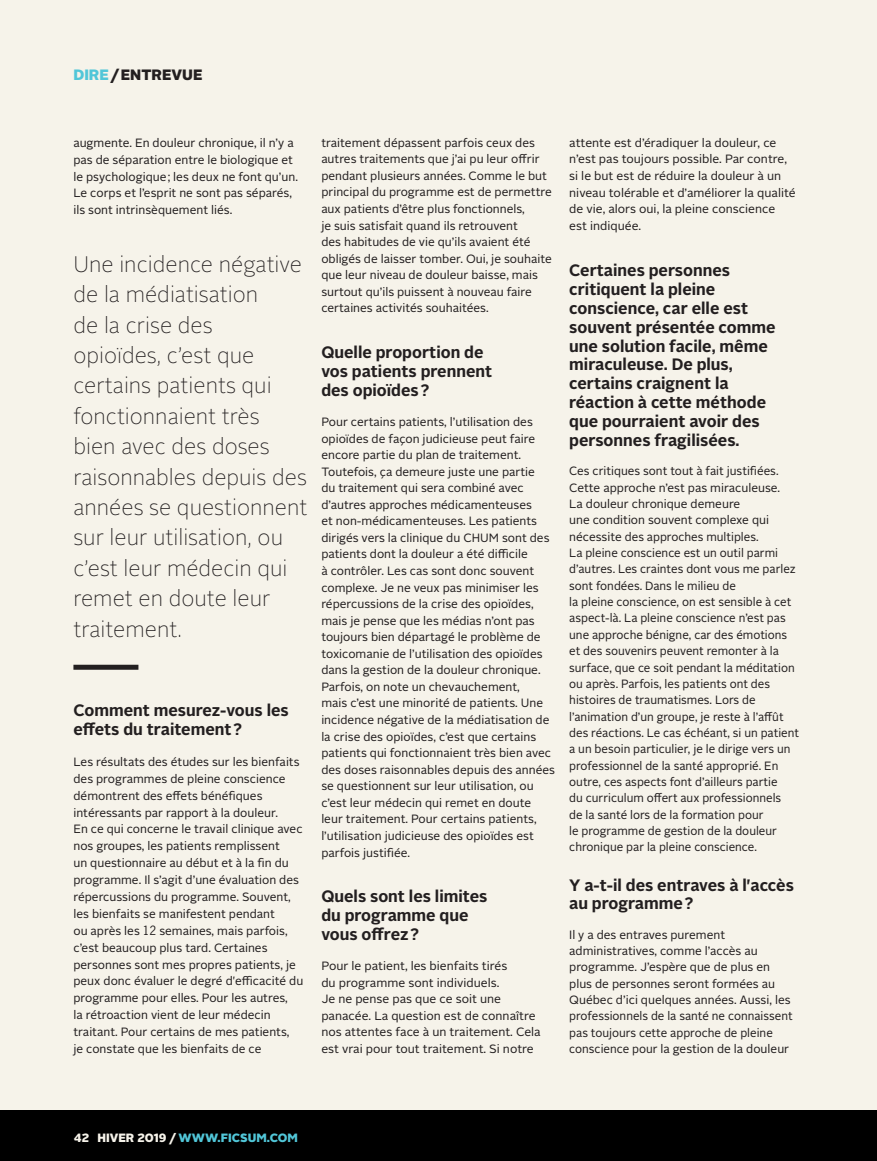
<style>
.page{position:relative;width:877px;height:1161px;background:#fff}
.page>*{position:absolute;margin:0;border:0;box-sizing:border-box;transform-origin:0 0}
.t1{font:100 22.5px/30.5px "Alright Sans";color:#231f20}
.t2{font:700 16.5px/18.9px "Alright Sans";color:#231f20}
.t3{font:900 15px "Alright Sans";color:#231f20}
.t4{font:12px/16.5px "Alright Sans";color:#231f20}
.t5{font:900 12px "Alright Sans";color:#51c6d8}
.s1{color:#51c6d8}
.s2{font-family:"News Gothic"}
.s3{color:#f6f3ea}
</style>
<div class="page">
<div style="left:0;top:1110px;width:877px;height:51px;background:#000"></div>
<div style="left:0;top:0;width:877px;height:1110px;background:#f6f3ea"></div>
<div style="left:73px;top:665px;width:65px;height:5px;background:#231f20"></div>
<p class="t3" style="left:73px;top:64px;width:131px"><span class="s1">DIRE</span> / ENTREVUE</p>
<p class="t4" style="left:73px;top:134px;width:226px;line-height:17px">augmente. En douleur chronique, il n’y a pas de séparation entre le biologique et le psychologique ; les deux ne font qu’un.<br>Le corps et l’esprit ne sont pas séparés, ils sont intrinsèquement liés.</p>
<p class="t1" style="left:73px;top:249px;width:235px">Une incidence négative de la médiatisation<br>de la crise des<br>opioïdes, c’est que certains patients qui fonctionnaient très bien avec des doses raisonnables depuis des années se questionnent sur leur utilisation, ou c’est leur médecin qui remet en doute leur traitement.</p>
<h2 class="t2" style="left:73px;top:701px;width:217px">Comment mesurez-vous les effets du traitement ?</h2>
<p class="t4" style="left:73px;top:753px;width:231px;line-height:17px">Les résultats des études sur les bienfaits des programmes de pleine conscience démontrent des effets bénéfiques intéressants par rapport à la douleur.<br>En ce qui concerne le travail clinique avec nos groupes, les patients remplissent<br>un questionnaire au début et à la fin du programme. Il s’agit d’une évaluation des répercussions du programme. Souvent, les bienfaits se manifestent pendant<br>ou après les <span class="s2">12</span> semaines, mais parfois, c’est beaucoup plus tard. Certaines personnes sont mes propres patients, je peux donc évaluer le degré d'efficacité du programme pour elles. Pour les autres,<br>la rétroaction vient de leur médecin traitant. Pour certains de mes patients,<br>je constate que les bienfaits de ce</p>
<p class="t4" style="left:321px;top:135px;width:232px">traitement dépassent parfois ceux des autres traitements que j’ai pu leur offrir pendant plusieurs années. Comme le but principal du programme est de permettre aux patients d’être plus fonctionnels,<br>je suis satisfait quand ils retrouvent<br>des habitudes de vie qu’ils avaient été obligés de laisser tomber. Oui, je souhaite que leur niveau de douleur baisse, mais surtout qu’ils puissent à nouveau faire certaines activités souhaitées.</p>
<h2 class="t2" style="left:321px;top:343px;width:172px">Quelle proportion de vos patients prennent des opioïdes ?</h2>
<p class="t4" style="left:321px;top:414px;width:235px">Pour certains patients, l’utilisation des opioïdes de façon judicieuse peut faire encore partie du plan de traitement.<br>Toutefois, ça demeure juste une partie<br>du traitement qui sera combiné avec d’autres approches médicamenteuses<br>et non-médicamenteuses. Les patients dirigés vers la clinique du CHUM sont des patients dont la douleur a été difficile<br>à contrôler. Les cas sont donc souvent complexe. Je ne veux pas minimiser les répercussions de la crise des opioïdes, mais je pense que les médias n’ont pas toujours bien départagé le problème de toxicomanie de l’utilisation des opioïdes dans la gestion de la douleur chronique.<br>Parfois, on note un chevauchement,<br>mais c’est une minorité de patients. Une incidence négative de la médiatisation de la crise des opioïdes, c’est que certains patients qui fonctionnaient très bien avec des doses raisonnables depuis des années se questionnent sur leur utilisation, ou c’est leur médecin qui remet en doute leur traitement. Pour certains patients, l’utilisation judicieuse des opioïdes est parfois justifiée.</p>
<h2 class="t2" style="left:321px;top:887px;width:168px">Quels sont les limites du programme que vous offrez ?</h2>
<p class="t4" style="left:321px;top:958px;width:221px">Pour le patient, les bienfaits tirés<br>du programme sont individuels.<br>Je ne pense pas que ce soit une panacée. La question est de connaître nos attentes face à un traitement. Cela est vrai pour tout traitement. Si notre</p>
<p class="t4" style="left:569px;top:134px;width:228px">attente est d’éradiquer la douleur, ce n’est pas toujours possible. Par contre, si le but est de réduire la douleur à un niveau tolérable et d’améliorer la qualité de vie, alors oui, la pleine conscience est indiquée.</p>
<p class="t2" style="left:569px;top:261px;width:208px">Certaines personnes critiquent la pleine conscience, car elle est souvent présentée comme une solution facile, même miraculeuse. De plus, certains craignent la réaction à cette méthode que pourraient avoir des personnes fragilisées.</p>
<p class="t4" style="left:569px;top:463px;width:231px">Ces critiques sont tout à fait justifiées.<br>Cette approche n’est pas miraculeuse.<br>La douleur chronique demeure<br>une condition souvent complexe qui nécessite des approches multiples.<br>La pleine conscience est un outil parmi d’autres. Les craintes dont vous me parlez sont fondées. Dans le milieu de<br>la pleine conscience, on est sensible à cet aspect-là. La pleine conscience n’est pas une approche bénigne, car des émotions et des souvenirs peuvent remonter à la surface, que ce soit pendant la méditation ou après. Parfois, les patients ont des histoires de traumatismes. Lors de l’animation d’un groupe, je reste à l’affût des réactions. Le cas échéant, si un patient a un besoin particulier, je le dirige vers un professionnel de la santé approprié. En outre, ces aspects font d’ailleurs partie<br>du curriculum offert aux professionnels<br>de la santé lors de la formation pour<br>le programme de gestion de la douleur chronique par la pleine conscience.</p>
<h2 class="t2" style="left:569px;top:876px;width:226px;line-height:18.1px">Y a-t-il des entraves à l'accès au programme ?</h2>
<p class="t4" style="left:569px;top:926px;width:225px">Il y a des entraves purement administratives, comme l’accès au programme. J’espère que de plus en plus de personnes seront formées au Québec d’ici quelques années. Aussi, les professionnels de la santé ne connaissent pas toujours cette approche de pleine conscience pour la gestion de la douleur</p>
<p class="t5" style="left:74px;top:1129px;width:226px"><span class="s3">42 HIVER 2019 /</span> WWW.FICSUM.COM</p>
</div>
